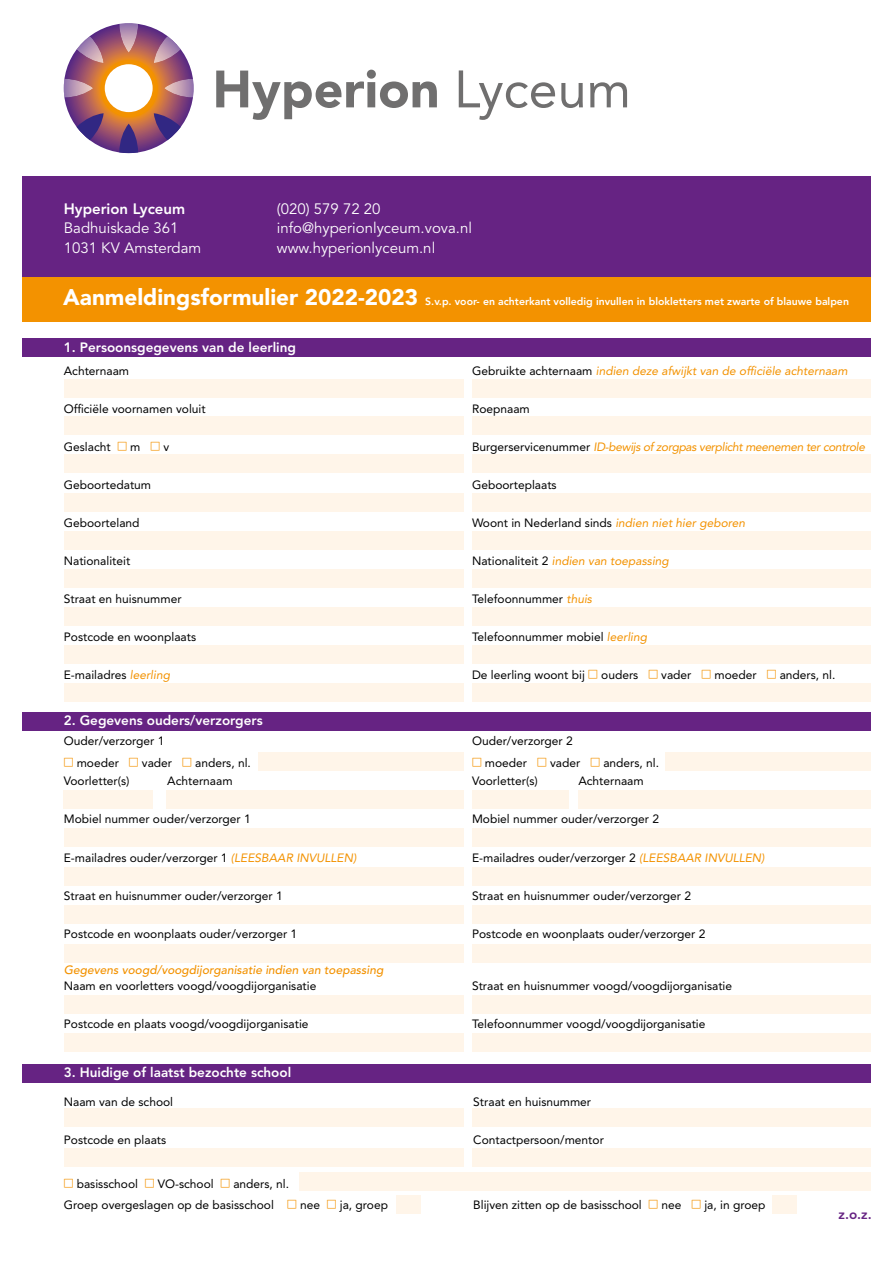
<style>
.page{position:relative;width:893px;height:1263px;background:#fff}
.page>*{position:absolute;margin:0;border:0;box-sizing:border-box;transform-origin:0 0}
.t1{font:15px/19.5px "Avenir LT Std";color:#fff}
.t2{font:800 15px "Avenir LT Std";color:#fff}
.t3{font:800 13.5px "Avenir LT Std";color:#fff}
.t4{font:800 13.5px "Avenir LT Std";color:#662383}
.t5{font:12px/21px "Avenir LT Std";color:#000}
.t6{font:italic 12px "Avenir LT Std";color:#f39200}
.t7{font:italic 12px "Avenir LT Std";letter-spacing:-.03em;color:#f39200}
.t8{font:italic 500 12px "Avenir LT Std";color:#f39200}
.t9{font:800 10.5px "Avenir LT Std";color:#fff}
.s1{font-weight:900;font-size:22.5px}
.s2{font-style:normal;color:#000}
.s3{font-style:italic;color:#f39200}
</style>
<div class="page">
<div style="left:0;top:276px;width:893px;height:46px;background:#f39200"></div>
<div style="left:0;top:176px;width:893px;height:100px;background:#662383"></div>
<div style="left:0;top:712px;width:893px;height:18px;background:#662383"></div>
<div style="left:0;top:339px;width:893px;height:18px;background:#662383"></div>
<div style="left:64px;top:380px;width:399px;height:18px;background:#fff5e9"></div>
<div style="left:64px;top:416px;width:399px;height:18px;background:#fff5e9"></div>
<div style="left:64px;top:455px;width:399px;height:18px;background:#fff5e9"></div>
<div style="left:64px;top:493px;width:399px;height:18px;background:#fff5e9"></div>
<div style="left:64px;top:531px;width:399px;height:18px;background:#fff5e9"></div>
<div style="left:64px;top:570px;width:399px;height:18px;background:#fff5e9"></div>
<div style="left:64px;top:607px;width:399px;height:18px;background:#fff5e9"></div>
<div style="left:64px;top:645px;width:399px;height:18px;background:#fff5e9"></div>
<div style="left:64px;top:683px;width:399px;height:18px;background:#fff5e9"></div>
<div style="left:258px;top:752px;width:205px;height:18px;background:#fff5e9"></div>
<div style="left:64px;top:790px;width:89px;height:18px;background:#fff5e9"></div>
<div style="left:166px;top:790px;width:297px;height:18px;background:#fff5e9"></div>
<div style="left:578px;top:790px;width:294px;height:18px;background:#fff5e9"></div>
<div style="left:64px;top:829px;width:399px;height:18px;background:#fff5e9"></div>
<div style="left:64px;top:868px;width:399px;height:18px;background:#fff5e9"></div>
<div style="left:64px;top:905px;width:399px;height:18px;background:#fff5e9"></div>
<div style="left:64px;top:944px;width:399px;height:18px;background:#fff5e9"></div>
<div style="left:472px;top:905px;width:400px;height:18px;background:#fff5e9"></div>
<div style="left:472px;top:944px;width:400px;height:18px;background:#fff5e9"></div>
<div style="left:64px;top:995px;width:399px;height:18px;background:#fff5e9"></div>
<div style="left:64px;top:1033px;width:399px;height:18px;background:#fff5e9"></div>
<div style="left:472px;top:380px;width:400px;height:18px;background:#fff5e9"></div>
<div style="left:472px;top:416px;width:400px;height:18px;background:#fff5e9"></div>
<div style="left:472px;top:455px;width:400px;height:18px;background:#fff5e9"></div>
<div style="left:472px;top:493px;width:400px;height:18px;background:#fff5e9"></div>
<div style="left:472px;top:531px;width:400px;height:18px;background:#fff5e9"></div>
<div style="left:472px;top:570px;width:400px;height:18px;background:#fff5e9"></div>
<div style="left:472px;top:607px;width:400px;height:18px;background:#fff5e9"></div>
<div style="left:472px;top:645px;width:400px;height:18px;background:#fff5e9"></div>
<div style="left:472px;top:683px;width:400px;height:18px;background:#fff5e9"></div>
<div style="left:665px;top:752px;width:207px;height:18px;background:#fff5e9"></div>
<div style="left:472px;top:790px;width:96px;height:18px;background:#fff5e9"></div>
<div style="left:472px;top:829px;width:400px;height:18px;background:#fff5e9"></div>
<div style="left:472px;top:868px;width:400px;height:18px;background:#fff5e9"></div>
<div style="left:472px;top:995px;width:400px;height:18px;background:#fff5e9"></div>
<div style="left:472px;top:1033px;width:400px;height:18px;background:#fff5e9"></div>
<svg style="left:64px;top:23px;width:130px;height:130px;background:#a95e56"></svg>
<div style="left:105px;top:64px;width:48px;height:48px;background:#fff;border-radius:50%"></div>
<svg style="left:119px;top:124px;width:19px;height:29px"></svg>
<svg style="left:77px;top:113px;width:27px;height:27px"></svg>
<svg style="left:154px;top:113px;width:27px;height:27px"></svg>
<svg style="left:64px;top:23px;width:130px;height:75px"></svg>
<svg style="left:216px;top:70px;width:221px;height:50px"></svg>
<svg style="left:459px;top:70px;width:168px;height:50px"></svg>
<div style="left:0;top:1064px;width:893px;height:18px;background:#662383"></div>
<div style="left:397px;top:1195px;width:24px;height:18px;background:#fff5e9"></div>
<div style="left:773px;top:1195px;width:24px;height:18px;background:#fff5e9"></div>
<div style="left:299px;top:1173px;width:573px;height:18px;background:#fff5e9"></div>
<div style="left:64px;top:1109px;width:399px;height:18px;background:#fff5e9"></div>
<div style="left:64px;top:1149px;width:399px;height:18px;background:#fff5e9"></div>
<div style="left:472px;top:1109px;width:400px;height:18px;background:#fff5e9"></div>
<div style="left:472px;top:1149px;width:400px;height:18px;background:#fff5e9"></div>
<div style="left:872px;top:0;width:21px;height:1263px;background:#fff"></div>
<div style="left:0;top:0;width:21px;height:1263px;background:#fff"></div>
<p class="t2" style="left:64px;top:200px;width:123px">Hyperion Lyceum</p>
<p class="t1" style="left:64px;top:219px;width:139px">Badhuiskade 361<br>1031 KV Amsterdam</p>
<p class="t1" style="left:277px;top:199px;width:197px">(020) 579 72 20 info@hyperionlyceum.vova.nl www.hyperionlyceum.nl</p>
<p class="t9" style="left:63px;top:295px;width:787px"><span class="s1">Aanmeldingsformulier 2022-2023</span> S.v.p. voor- en achterkant volledig invullen in blokletters met zwarte of blauwe balpen</p>
<p class="t3" style="left:64px;top:339px;width:234px">1. Persoonsgegevens van de leerling</p>
<p class="t5" style="left:64px;top:360px;width:67px">Achternaam</p>
<p class="t6" style="left:472px;top:363px;width:377px"><span class="s2">Gebruikte achternaam</span> indien deze afwijkt van de officiële achternaam</p>
<p class="t5" style="left:64px;top:398px;width:143px">Officiële voornamen voluit</p>
<p class="t5" style="left:472px;top:398px;width:59px">Roepnaam</p>
<p class="t5" style="left:64px;top:436px;width:48px">Geslacht</p>
<p class="t5" style="left:130px;top:436px;width:12px">m</p>
<p class="t5" style="left:163px;top:436px;width:7px">v</p>
<p class="t7" style="left:472px;top:440px;width:394px"><span class="s2">Burgerservicenummer</span> ID-bewijs of zorgpas verplicht meenemen ter controle</p>
<p class="t5" style="left:64px;top:474px;width:89px">Geboortedatum</p>
<p class="t5" style="left:472px;top:474px;width:86px">Geboorteplaats</p>
<p class="t5" style="left:64px;top:512px;width:77px">Geboorteland</p>
<p class="t5" style="left:472px;top:512px;width:275px">Woont in Nederland sinds <span class="s3">indien niet hier geboren</span></p>
<p class="t5" style="left:64px;top:551px;width:68px">Nationaliteit</p>
<p class="t6" style="left:472px;top:554px;width:198px"><span class="s2">Nationaliteit 2</span> indien van toepassing</p>
<p class="t5" style="left:64px;top:589px;width:119px">Straat en huisnummer</p>
<p class="t5" style="left:472px;top:589px;width:122px">Telefoonnummer <span class="s3">thuis</span></p>
<p class="t5" style="left:64px;top:627px;width:134px">Postcode en woonplaats</p>
<p class="t5" style="left:472px;top:627px;width:177px">Telefoonnummer mobiel <span class="s3">leerling</span></p>
<p class="t5" style="left:64px;top:665px;width:108px">E-mailadres <span class="s3">leerling</span></p>
<p class="t5" style="left:472px;top:665px;width:114px">De leerling woont bij</p>
<p class="t5" style="left:601px;top:665px;width:39px">ouders</p>
<p class="t5" style="left:661px;top:665px;width:32px">vader</p>
<p class="t5" style="left:714px;top:665px;width:44px">moeder</p>
<p class="t5" style="left:780px;top:665px;width:57px">anders, nl.</p>
<p class="t3" style="left:64px;top:713px;width:200px">2. Gegevens ouders/verzorgers</p>
<p class="t5" style="left:64px;top:730px;width:102px">Ouder/verzorger 1</p>
<p class="t5" style="left:472px;top:730px;width:102px">Ouder/verzorger 2</p>
<p class="t5" style="left:77px;top:753px;width:44px">moeder</p>
<p class="t5" style="left:142px;top:753px;width:32px">vader</p>
<p class="t5" style="left:195px;top:753px;width:57px">anders, nl.</p>
<p class="t5" style="left:485px;top:753px;width:44px">moeder</p>
<p class="t5" style="left:550px;top:753px;width:32px">vader</p>
<p class="t5" style="left:603px;top:753px;width:57px">anders, nl.</p>
<p class="t5" style="left:64px;top:771px;width:67px">Voorletter(s)</p>
<p class="t5" style="left:167px;top:771px;width:67px">Achternaam</p>
<p class="t5" style="left:472px;top:771px;width:67px">Voorletter(s)</p>
<p class="t5" style="left:578px;top:771px;width:67px">Achternaam</p>
<p class="t5" style="left:64px;top:809px;width:188px">Mobiel nummer ouder/verzorger 1</p>
<p class="t5" style="left:472px;top:809px;width:188px">Mobiel nummer ouder/verzorger 2</p>
<p class="t5" style="left:64px;top:847px;width:294px">E-mailadres ouder/verzorger 1 <span class="s3">(LEESBAAR INVULLEN)</span></p>
<p class="t5" style="left:472px;top:847px;width:294px">E-mailadres ouder/verzorger 2 <span class="s3">(LEESBAAR INVULLEN)</span></p>
<p class="t5" style="left:64px;top:885px;width:221px">Straat en huisnummer ouder/verzorger 1</p>
<p class="t5" style="left:472px;top:885px;width:221px">Straat en huisnummer ouder/verzorger 2</p>
<p class="t5" style="left:64px;top:923px;width:235px">Postcode en woonplaats ouder/verzorger 1</p>
<p class="t5" style="left:472px;top:923px;width:235px">Postcode en woonplaats ouder/verzorger 2</p>
<p class="t8" style="left:64px;top:963px;width:321px">Gegevens voogd/voogdijorganisatie indien van toepassing</p>
<p class="t5" style="left:64px;top:975px;width:254px">Naam en voorletters voogd/voogdijorganisatie</p>
<p class="t5" style="left:472px;top:975px;width:262px">Straat en huisnummer voogd/voogdijorganisatie</p>
<p class="t5" style="left:64px;top:1013px;width:246px">Postcode en plaats voogd/voogdijorganisatie</p>
<p class="t5" style="left:472px;top:1013px;width:235px">Telefoonnummer voogd/voogdijorganisatie</p>
<p class="t3" style="left:64px;top:1064px;width:229px">3. Huidige of laatst bezochte school</p>
<p class="t5" style="left:64px;top:1092px;width:111px">Naam van de school</p>
<p class="t5" style="left:473px;top:1092px;width:119px">Straat en huisnummer</p>
<p class="t5" style="left:64px;top:1130px;width:104px">Postcode en plaats</p>
<p class="t5" style="left:473px;top:1130px;width:132px">Contactpersoon/mentor</p>
<p class="t5" style="left:77px;top:1173px;width:63px">basisschool</p>
<p class="t5" style="left:158px;top:1173px;width:58px">VO-school</p>
<p class="t5" style="left:64px;top:1173px;width:227px;text-indent:170px">anders, nl.<br>Groep overgeslagen op de basisschool</p>
<p class="t5" style="left:300px;top:1194px;width:22px">nee</p>
<p class="t5" style="left:340px;top:1194px;width:50px">ja, groep</p>
<p class="t5" style="left:473px;top:1194px;width:170px">Blijven zitten op de basisschool</p>
<p class="t5" style="left:661px;top:1194px;width:22px">nee</p>
<p class="t5" style="left:704px;top:1194px;width:63px">ja, in groep</p>
<p class="t4" style="left:838px;top:1206px;width:35px">z.o.z.</p>
</div>
